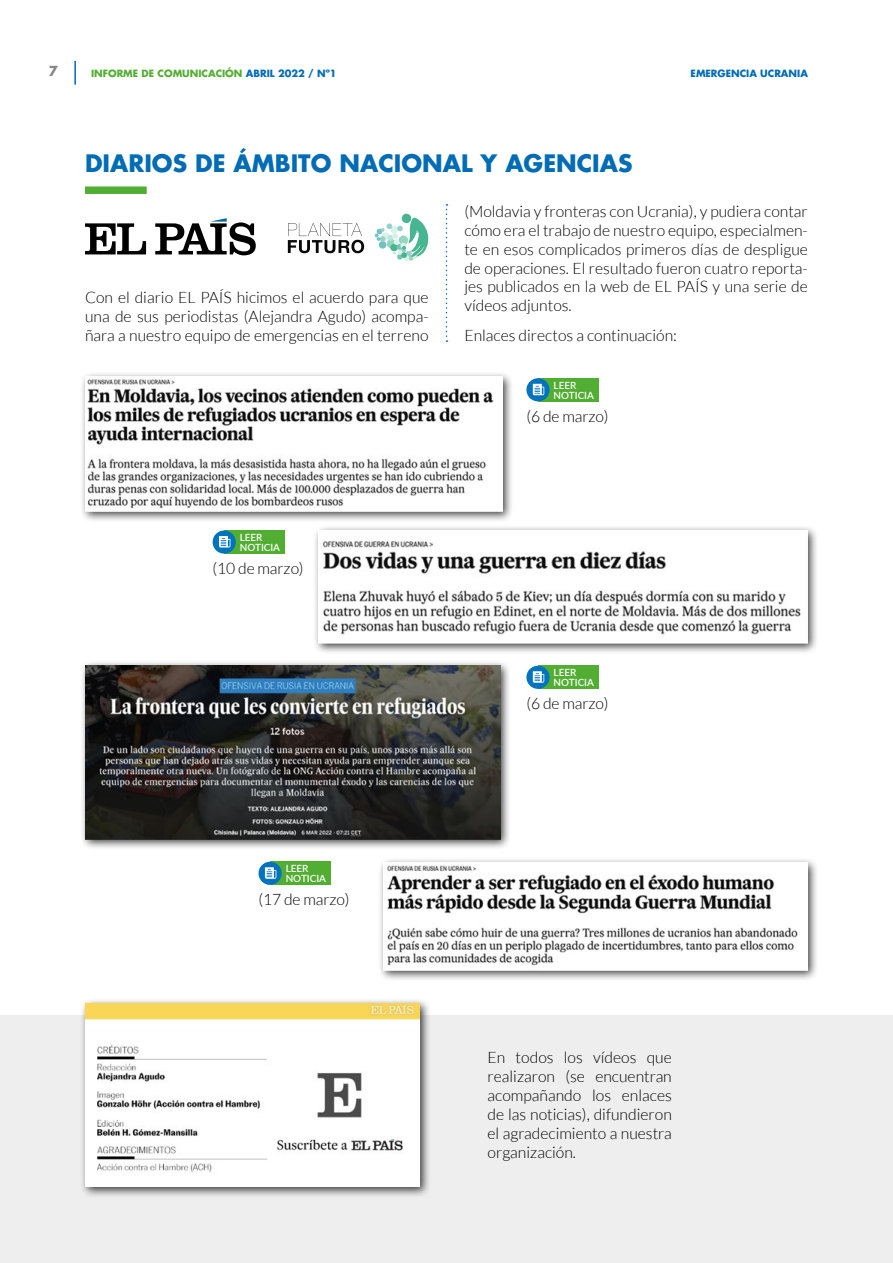
<style>
.page{position:relative;width:893px;height:1263px;background:#fff}
.page>*{position:absolute;margin:0;border:0;box-sizing:border-box;transform-origin:0 0}
.t1{font:700 23.4px "Futura LT";color:#006cb6}
.t2{font:300 15.75px/18.9px "Lato";color:#000;text-align:justify}
.t3{font:700 13.5px "Futura LT";color:#878787}
.t4{font:600 9.9px/9.9px "Lato";color:#fff}
.t5{font:700 9.75px "Futura LT";color:#52ae32}
.t6{font:700 9.75px "Futura LT";color:#006cb6}
.s1{color:#006cb6}
</style>
<div class="page">
<hr style="left:74px;top:61px;width:2px;height:24px;background:#006cb6">
<div style="left:0;top:1015px;width:893px;height:248px;background:#eee"></div>
<div style="left:79px;top:998px;width:351px;height:200px;background:#000;opacity:.75"></div>
<div style="left:85px;top:1003px;width:334px;height:184px;background:#fff"></div>
<svg style="left:85px;top:218px;width:171px;height:37px"></svg>
<svg style="left:375px;top:213px;width:54px;height:48px"></svg>
<svg style="left:288px;top:223px;width:76px;height:30px"></svg>
<div style="left:79px;top:371px;width:435px;height:152px;background:#000;opacity:.75"></div>
<img style="left:85px;top:376px;width:417px;height:136px">
<div style="left:313px;top:525px;width:505px;height:129px;background:#000;opacity:.75"></div>
<img style="left:319px;top:530px;width:488px;height:114px">
<div style="left:79px;top:659px;width:432px;height:191px;background:#000;opacity:.75"></div>
<img style="left:85px;top:665px;width:415px;height:174px">
<div style="left:378px;top:857px;width:441px;height:124px;background:#000;opacity:.75"></div>
<img style="left:384px;top:862px;width:424px;height:108px">
<div style="left:538px;top:378px;width:61px;height:23px;background:#52ae32"></div>
<svg style="left:526px;top:378px;width:24px;height:23px"></svg>
<div style="left:538px;top:666px;width:61px;height:23px;background:#52ae32"></div>
<svg style="left:526px;top:666px;width:24px;height:23px"></svg>
<div style="left:224px;top:530px;width:61px;height:24px;background:#52ae32"></div>
<svg style="left:213px;top:530px;width:23px;height:24px"></svg>
<div style="left:270px;top:862px;width:61px;height:23px;background:#52ae32"></div>
<div style="left:259px;top:862px;width:23px;height:23px;background:#0073bf;border-radius:50%"></div>
<svg style="left:533px;top:384px;width:11px;height:11px"></svg>
<svg style="left:533px;top:671px;width:11px;height:12px"></svg>
<svg style="left:219px;top:536px;width:11px;height:11px"></svg>
<svg style="left:265px;top:867px;width:11px;height:12px"></svg>
<div style="left:85px;top:186px;width:62px;height:8px;background:#52ae32"></div>
<svg style="left:446px;top:204px;width:1px;height:138px"></svg>
<img style="left:97px;top:1044px;width:171px;height:129px">
<img style="left:85px;top:1004px;width:334px;height:17px">
<img style="left:277px;top:1072px;width:126px;height:79px">
<p class="t3" style="left:49px;top:62px;width:11px">7</p>
<p class="t5" style="left:91px;top:67px;width:247px">INFORME DE COMUNICACIÓN <span class="s1">ABRIL 2022 / Nº1</span></p>
<p class="t6" style="left:691px;top:67px;width:119px">EMERGENCIA UCRANIA</p>
<h1 class="t1" style="left:85px;top:147px;width:549px">DIARIOS DE ÁMBITO NACIONAL Y AGENCIAS</h1>
<p class="t2" style="left:464px;top:202px;width:345px">(Moldavia y fronteras con Ucrania), y pudiera contar cómo era el trabajo de nuestro equipo, especialmen&shy;te en esos complicados primeros días de despligue de operaciones. El resultado fueron cuatro reporta&shy;jes publicados en la web de EL PAÍS y una serie de vídeos adjuntos.</p>
<p class="t2" style="left:464px;top:326px;width:214px">Enlaces directos a continuación:</p>
<p class="t2" style="left:85px;top:288px;width:345px">Con el diario EL PAÍS hicimos el acuerdo para que una de sus periodistas (Alejandra Agudo) acompa&shy;ñara a nuestro equipo de emergencias en el terreno</p>
<p class="t4" style="left:554px;top:380px;width:42px">LEER<br>NOTICIA</p>
<p class="t4" style="left:240px;top:532px;width:42px">LEER<br>NOTICIA</p>
<p class="t2" style="left:213px;top:559px;width:92px">(10 de marzo)</p>
<p class="t4" style="left:286px;top:863px;width:42px">LEER<br>NOTICIA</p>
<p class="t2" style="left:259px;top:890px;width:92px">(17 de marzo)</p>
<p class="t2" style="left:526px;top:407px;width:83px">(6 de marzo)</p>
<p class="t4" style="left:554px;top:667px;width:42px">LEER<br>NOTICIA</p>
<p class="t2" style="left:526px;top:694px;width:83px">(6 de marzo)</p>
<p class="t2" style="left:488px;top:1048px;width:186px">En todos los vídeos que realizaron (se encuentran acompañando los enlaces de las noticias), difundieron el agradecimiento a nuestra organización.</p>
</div>
